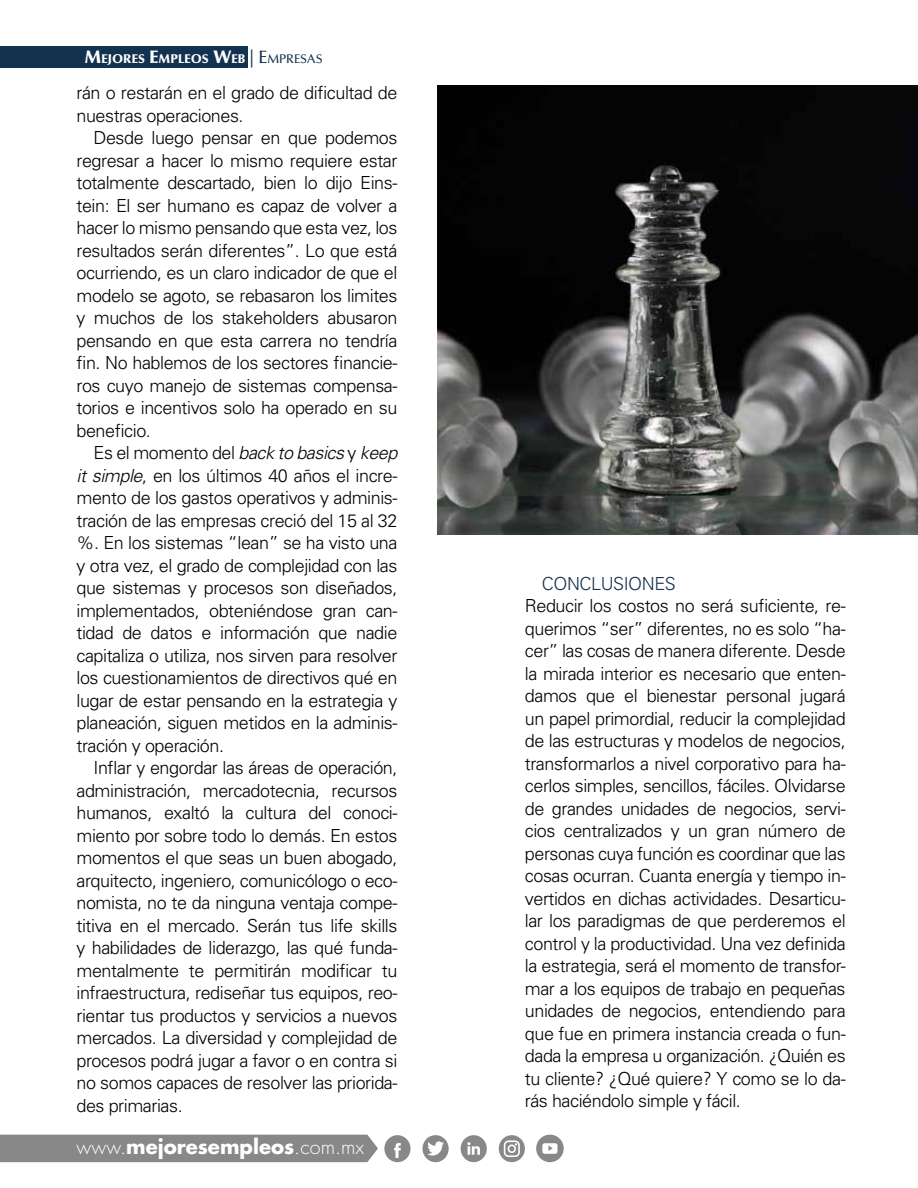
<style>
.page{position:relative;width:918px;height:1188px;background:#fff}
.page>*{position:absolute;margin:0;border:0;box-sizing:border-box;transform-origin:0 0}
.t1{font:700 19.8px "Futura";color:#fff}
.t2{font:300 18px/22.5px "Univers";letter-spacing:-.025em;color:#000;text-align:justify}
.t3{font:300 18px "Univers";letter-spacing:-.025em;color:#143250}
.t4{font:900 12.6px "Optima";color:#fff}
.s1{font-size:18px}
.s2{font-weight:500;font-size:18px;color:#133250}
.s3{font-weight:500;color:#133250}
.s4{font-style:italic}
.s5{font-weight:300}
</style>
<div class="page">
<div style="left:0;top:1135px;width:378px;height:27px;background:#888"></div>
<div style="left:0;top:47px;width:248px;height:21px;background:#133250"></div>
<svg style="left:536px;top:1135px;width:28px;height:27px"></svg>
<svg style="left:384px;top:1135px;width:27px;height:27px"></svg>
<svg style="left:461px;top:1135px;width:26px;height:27px"></svg>
<svg style="left:422px;top:1135px;width:27px;height:27px"></svg>
<svg style="left:499px;top:1135px;width:26px;height:27px"></svg>
<img style="left:437px;top:85px;width:481px;height:449px">
<p class="t4" style="left:85px;top:52px;width:240px"><span class="s1">M</span>EJORES <span class="s1">E</span>MPLEOS <span class="s1">W</span>EB <span class="s2">|</span> <span class="s2">E</span><span class="s3">MPRESAS</span></p>
<p class="t2" style="left:77px;top:82px;width:322px">rán o restarán en el grado de dificultad de nuestras operaciones.</p>
<p class="t2" style="left:77px;top:127px;width:322px;text-indent:17px">Desde luego pensar en que podemos regresar a hacer lo mismo requiere estar totalmente descartado, bien lo dijo Eins&shy;tein: El ser humano es capaz de volver a hacer lo mismo pensando que esta vez, los resultados serán diferentes”. Lo que está ocurriendo, es un claro indicador de que el modelo se agoto, se rebasaron los limites y muchos de los stakeholders abusaron pensando en que esta carrera no tendría fin. No hablemos de los sectores financie&shy;ros cuyo manejo de sistemas compensa&shy;torios e incentivos solo ha operado en su beneficio.</p>
<p class="t2" style="left:77px;top:442px;width:322px;text-indent:17px">Es el momento del <span class="s4">back to basics</span> y <span class="s4">keep it simple</span>, en los últimos 40 años el incre&shy;mento de los gastos operativos y adminis&shy;tración de las empresas creció del 15 al 32 %. En los sistemas “lean” se ha visto una y otra vez, el grado de complejidad con las que sistemas y procesos son diseñados, implementados, obteniéndose gran can&shy;tidad de datos e información que nadie capitaliza o utiliza, nos sirven para resolver los cuestionamientos de directivos qué en lugar de estar pensando en la estrategia y planeación, siguen metidos en la adminis&shy;tración y operación.</p>
<p class="t2" style="left:77px;top:757px;width:322px;text-indent:17px">Inflar y engordar las áreas de operación, administración, mercadotecnia, recursos humanos, exaltó la cultura del conoci&shy;miento por sobre todo lo demás. En estos momentos el que seas un buen abogado, arquitecto, ingeniero, comunicólogo o eco&shy;nomista, no te da ninguna ventaja compe&shy;titiva en el mercado. Serán tus life skills y habilidades de liderazgo, las qué funda&shy;mentalmente te permitirán modificar tu infraestructura, rediseñar tus equipos, reo&shy;rientar tus productos y servicios a nuevos mercados. La diversidad y complejidad de procesos podrá jugar a favor o en contra si no somos capaces de resolver las priorida&shy;des primarias.</p>
<p class="t1" style="left:77px;top:1133px;width:289px"><span class="s5">www.</span>mejoresempleos<span class="s5">.com.mx</span></p>
<p class="t3" style="left:542px;top:572px;width:136px">CONCLUSIONES</p>
<p class="t2" style="left:525px;top:594px;width:322px">Reducir los costos no será suficiente, re&shy;querimos “ser” diferentes, no es solo “ha&shy;cer” las cosas de manera diferente. Desde la mirada interior es necesario que enten&shy;damos que el bienestar personal jugará un papel primordial, reducir la complejidad de las estructuras y modelos de negocios, transformarlos a nivel corporativo para ha&shy;cerlos simples, sencillos, fáciles. Olvidarse de grandes unidades de negocios, servi&shy;cios centralizados y un gran número de personas cuya función es coordinar que las cosas ocurran. Cuanta energía y tiempo in&shy;vertidos en dichas actividades. Desarticu&shy;lar los paradigmas de que perderemos el control y la productividad. Una vez definida la estrategia, será el momento de transfor&shy;mar a los equipos de trabajo en pequeñas unidades de negocios, entendiendo para que fue en primera instancia creada o fun&shy;dada la empresa u organización. ¿Quién es tu cliente? ¿Qué quiere? Y como se lo da&shy;rás haciéndolo simple y fácil.</p>
</div>
